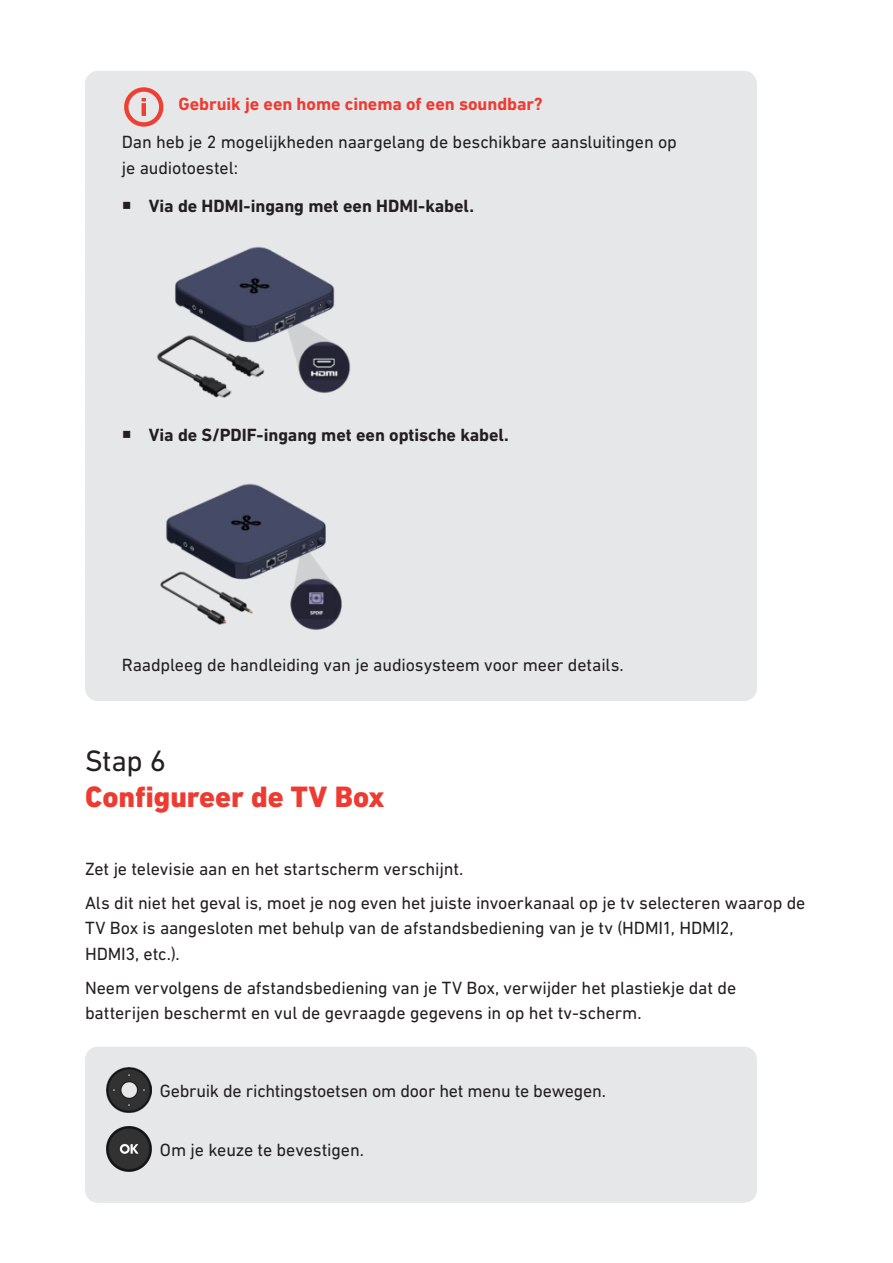
<style>
.page{position:relative;width:893px;height:1263px;background:#fff}
.page>*{position:absolute;margin:0;border:0;box-sizing:border-box;transform-origin:0 0}
.Titre_1{font:800 30px/36px "DIN Next LT Pro";letter-spacing:-.005em;color:#ee3b32}
.Body_copy{font:18px/25.5px "DIN Next LT Pro";letter-spacing:-.01em;color:#231f20}
.Body_copy_cadre{font:18px/25.5px "DIN Next LT Pro";letter-spacing:-.01em;color:#231f20}
.t1{font:700 18px "DIN Next LT Pro";letter-spacing:-.005em;color:#231f20}
.Body_copy_cadre-2{font:700 18px "DIN Next LT Pro";letter-spacing:-.005em;color:#ee3b32}
.s1{font-weight:400;color:#231f20}
</style>
<div class="page">
<div style="left:85px;top:71px;width:672px;height:69px;background:#e6e7e9;border-radius:13px"></div>
<div style="left:85px;top:109px;width:672px;height:95px;background:#e6e7e9;border-radius:13px"></div>
<div style="left:85px;top:173px;width:672px;height:69px;background:#e6e7e9;border-radius:13px"></div>
<div style="left:85px;top:211px;width:672px;height:69px;background:#e6e7e9;border-radius:13px"></div>
<div style="left:85px;top:249px;width:672px;height:69px;background:#e6e7e9;border-radius:13px"></div>
<div style="left:85px;top:288px;width:672px;height:69px;background:#e6e7e9;border-radius:13px"></div>
<div style="left:85px;top:326px;width:672px;height:69px;background:#e6e7e9;border-radius:13px"></div>
<div style="left:85px;top:364px;width:672px;height:69px;background:#e6e7e9;border-radius:13px"></div>
<div style="left:85px;top:402px;width:672px;height:69px;background:#e6e7e9;border-radius:13px"></div>
<div style="left:85px;top:441px;width:672px;height:69px;background:#e6e7e9;border-radius:13px"></div>
<div style="left:85px;top:479px;width:672px;height:69px;background:#e6e7e9;border-radius:13px"></div>
<div style="left:85px;top:517px;width:672px;height:69px;background:#e6e7e9;border-radius:13px"></div>
<div style="left:85px;top:555px;width:672px;height:69px;background:#e6e7e9;border-radius:13px"></div>
<div style="left:85px;top:594px;width:672px;height:69px;background:#e6e7e9;border-radius:13px"></div>
<div style="left:85px;top:632px;width:672px;height:69px;background:#e6e7e9;border-radius:13px"></div>
<svg style="left:124px;top:87px;width:39px;height:40px"></svg>
<img style="left:157px;top:246px;width:194px;height:152px">
<img style="left:160px;top:483px;width:182px;height:147px">
<div style="left:85px;top:1047px;width:672px;height:156px;background:#e6e7e9;border-radius:13px"></div>
<img style="left:106px;top:1068px;width:45px;height:44px">
<img style="left:106px;top:1127px;width:45px;height:45px">
<p class="Body_copy_cadre-2" style="left:178px;top:93px;width:366px">Gebruik je een home cinema of een soundbar?</p>
<p class="Body_copy_cadre" style="left:122px;top:129px;width:557px">Dan heb je 2 mogelijkheden naargelang de beschikbare aansluitingen op je audiotoestel:</p>
<p class="t1" style="left:149px;top:195px;width:327px">Via de HDMI-ingang met een HDMI-kabel.</p>
<p class="t1" style="left:149px;top:425px;width:362px">Via de S/PDIF-ingang met een optische kabel.</p>
<p class="Body_copy_cadre" style="left:122px;top:652px;width:504px">Raadpleeg de handleiding van je audiosysteem voor meer details.</p>
<p class="Titre_1" style="left:85px;top:742px;width:301px"><span class="s1">Stap 6<br></span>Configureer de TV Box</p>
<p class="Body_copy" style="left:85px;top:856px;width:380px">Zet je televisie aan en het startscherm verschijnt.</p>
<p class="Body_copy" style="left:85px;top:890px;width:722px">Als dit niet het geval is, moet je nog even het juiste invoerkanaal op je tv selecteren waarop de<br>TV Box is aangesloten met behulp van de afstandsbediening van je tv (HDMI1, HDMI2,<br>HDMI3, etc.).</p>
<p class="Body_copy" style="left:85px;top:975px;width:653px">Neem vervolgens de afstandsbediening van je TV Box, verwijder het plastiekje dat de batterijen beschermt en vul de gevraagde gegevens in op het tv-scherm.</p>
<p class="Body_copy" style="left:160px;top:1077px;width:448px">Gebruik de richtingstoetsen om door het menu te bewegen.</p>
<p class="Body_copy" style="left:160px;top:1137px;width:206px">Om je keuze te bevestigen.</p>
</div>
